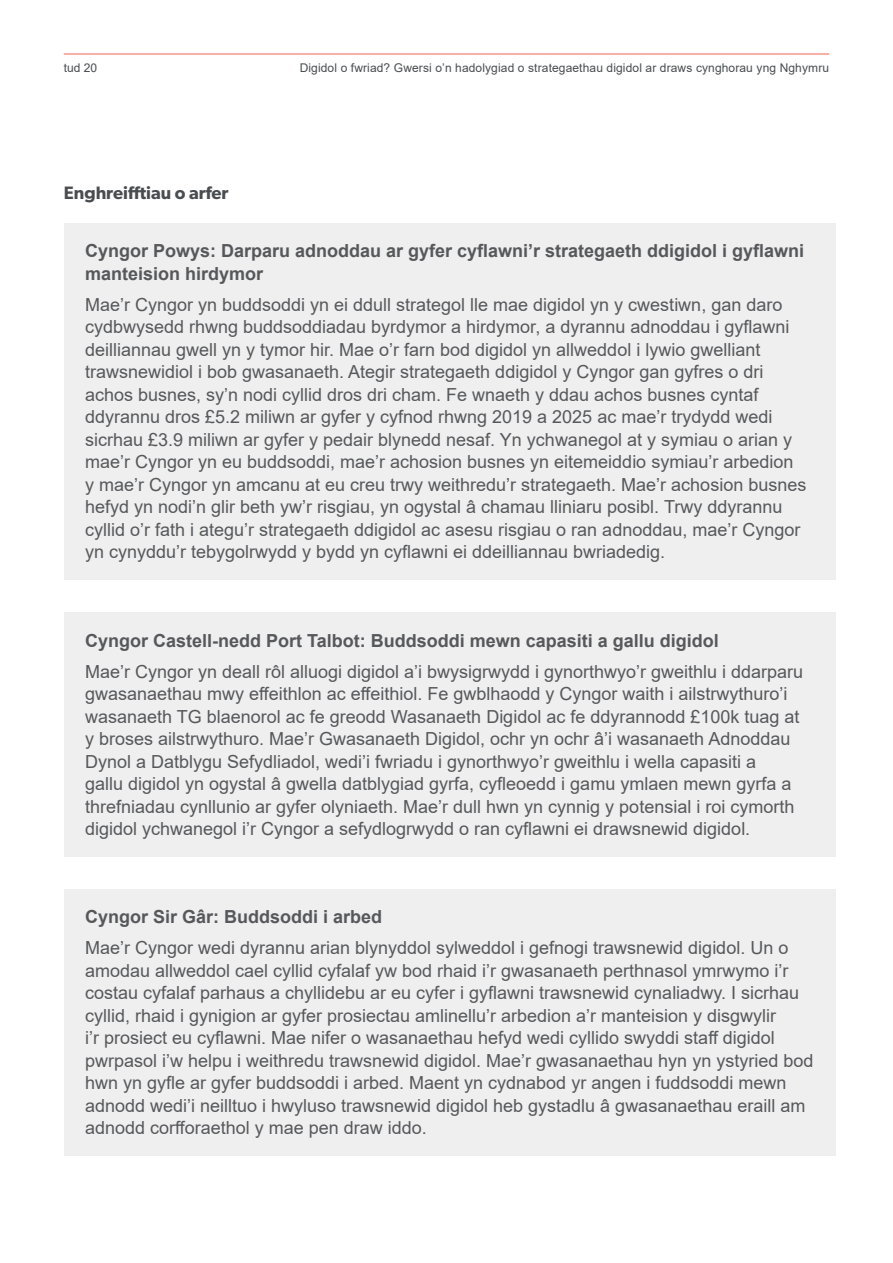
<style>
.page{position:relative;width:893px;height:1263px;background:#fff}
.page>*{position:absolute;margin:0;border:0;box-sizing:border-box;transform-origin:0 0}
.Body{font:18px/22.5px "Arial";color:#56585b}
.Body-2{font:700 18px/22.5px "Arial";color:#56585b}
.t1{font:600 18px "Gibson";color:#494d50}
.t2{font:12px "Arial";letter-spacing:.01em;color:#494d50}
</style>
<div class="page">
<hr style="left:64px;top:54px;width:765px;height:1px;background:#f16449">
<div style="left:64px;top:223px;width:772px;height:356px;background:#f0efef"></div>
<div style="left:64px;top:612px;width:772px;height:244px;background:#f0efef"></div>
<div style="left:64px;top:889px;width:772px;height:267px;background:#f0efef"></div>
<p class="t2" style="left:64px;top:59px;width:35px">tud 20</p>
<p class="t2" style="left:300px;top:59px;width:531px">Digidol o fwriad? Gwersi o’n hadolygiad o strategaethau digidol ar draws cynghorau yng Nghymru</p>
<h3 class="t1" style="left:64px;top:182px;width:166px">Enghreifftiau o arfer</h3>
<p class="Body-2" style="left:85px;top:240px;width:721px">Cyngor Powys: Darparu adnoddau ar gyfer cyflawni’r strategaeth ddigidol i gyflawni manteision hirdymor</p>
<p class="Body" style="left:85px;top:293px;width:723px">Mae’r Cyngor yn buddsoddi yn ei ddull strategol lle mae digidol yn y cwestiwn, gan daro cydbwysedd rhwng buddsoddiadau byrdymor a hirdymor, a dyrannu adnoddau i gyflawni deilliannau gwell yn y tymor hir. Mae o’r farn bod digidol yn allweddol i lywio gwelliant trawsnewidiol i bob gwasanaeth. Ategir strategaeth ddigidol y Cyngor gan gyfres o dri achos busnes, sy’n nodi cyllid dros dri cham. Fe wnaeth y ddau achos busnes cyntaf ddyrannu dros £5.2 miliwn ar gyfer y cyfnod rhwng 2019 a 2025 ac mae’r trydydd wedi sicrhau £3.9 miliwn ar gyfer y pedair blynedd nesaf. Yn ychwanegol at y symiau o arian y mae’r Cyngor yn eu buddsoddi, mae’r achosion busnes yn eitemeiddio symiau’r arbedion y mae’r Cyngor yn amcanu at eu creu trwy weithredu’r strategaeth. Mae’r achosion busnes hefyd yn nodi’n glir beth yw’r risgiau, yn ogystal â chamau lliniaru posibl. Trwy ddyrannu cyllid o’r fath i ategu’r strategaeth ddigidol ac asesu risgiau o ran adnoddau, mae’r Cyngor yn cynyddu’r tebygolrwydd y bydd yn cyflawni ei ddeilliannau bwriadedig.</p>
<p class="Body-2" style="left:85px;top:629px;width:635px">Cyngor Castell-nedd Port Talbot: Buddsoddi mewn capasiti a gallu digidol</p>
<p class="Body" style="left:85px;top:660px;width:720px">Mae’r Cyngor yn deall rôl alluogi digidol a’i bwysigrwydd i gynorthwyo’r gweithlu i ddarparu gwasanaethau mwy effeithlon ac effeithiol. Fe gwblhaodd y Cyngor waith i ailstrwythuro’i wasanaeth TG blaenorol ac fe greodd Wasanaeth Digidol ac fe ddyrannodd £100k tuag at y broses ailstrwythuro. Mae’r Gwasanaeth Digidol, ochr yn ochr â’i wasanaeth Adnoddau Dynol a Datblygu Sefydliadol, wedi’i fwriadu i gynorthwyo’r gweithlu i wella capasiti a<br>gallu digidol yn ogystal â gwella datblygiad gyrfa, cyfleoedd i gamu ymlaen mewn gyrfa a threfniadau cynllunio ar gyfer olyniaeth. Mae’r dull hwn yn cynnig y potensial i roi cymorth digidol ychwanegol i’r Cyngor a sefydlogrwydd o ran cyflawni ei drawsnewid digidol.</p>
<p class="Body-2" style="left:85px;top:906px;width:299px">Cyngor Sir Gâr: Buddsoddi i arbed</p>
<p class="Body" style="left:85px;top:937px;width:730px">Mae’r Cyngor wedi dyrannu arian blynyddol sylweddol i gefnogi trawsnewid digidol. Un o amodau allweddol cael cyllid cyfalaf yw bod rhaid i’r gwasanaeth perthnasol ymrwymo i’r costau cyfalaf parhaus a chyllidebu ar eu cyfer i gyflawni trawsnewid cynaliadwy. I sicrhau cyllid, rhaid i gynigion ar gyfer prosiectau amlinellu’r arbedion a’r manteision y disgwylir<br>i’r prosiect eu cyflawni. Mae nifer o wasanaethau hefyd wedi cyllido swyddi staff digidol pwrpasol i’w helpu i weithredu trawsnewid digidol. Mae’r gwasanaethau hyn yn ystyried bod hwn yn gyfle ar gyfer buddsoddi i arbed. Maent yn cydnabod yr angen i fuddsoddi mewn adnodd wedi’i neilltuo i hwyluso trawsnewid digidol heb gystadlu â gwasanaethau eraill am adnodd corfforaethol y mae pen draw iddo.</p>
</div>
